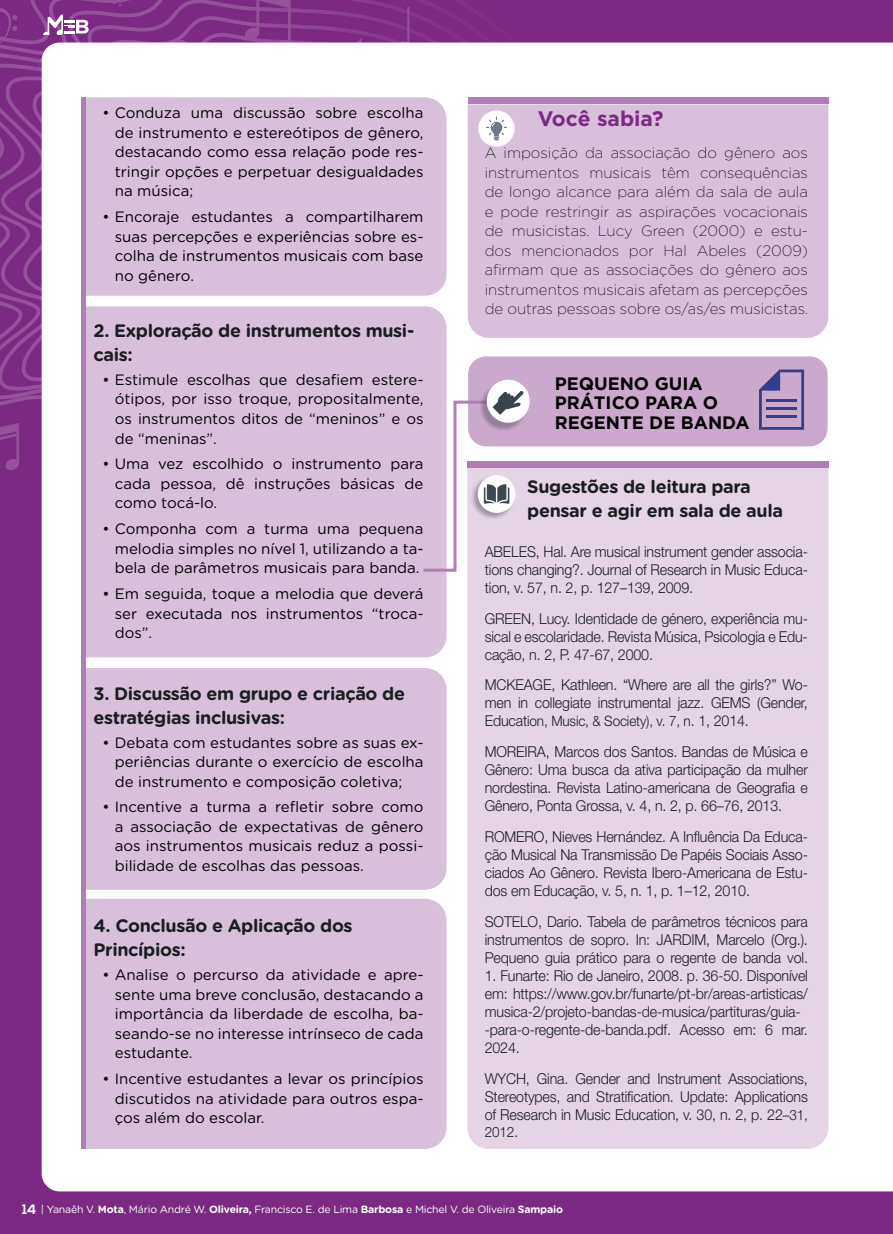
<style>
.page{position:relative;width:893px;height:1234px;background:#fff}
.page>*{position:absolute;margin:0;border:0;box-sizing:border-box;transform-origin:0 0}
.t1{font:700 21px "Gotham";color:#7c2983}
.t2{font:700 18px/24px "Gotham Rounded";letter-spacing:-.02em;color:#1a1e21}
.t3{font:700 18px/19.5px "Gotham";color:#000}
.t4{font:300 15px/18px "Helvetica Neue LT Std";letter-spacing:-.01em;color:#1a1e21;text-align:justify;scale:.95 1}
.t5{font:15px/19.5px "Gotham Rounded";color:#000;text-align:justify}
.t6{font:200 15px/19.5px "Gotham";color:#000;text-align:justify}
.t7{font:300 14.25px "Helvetica Neue LT Std";letter-spacing:-.01em;color:#1a1e21;scale:.95 1}
.t8{font:10.5px "Gotham Rounded";letter-spacing:-.02em;color:#fff}
.s1{font-size:15px}
.s2{font-size:14.25px}
.s3{font-family:"Nexa";font-weight:700;font-size:13.5px}
.s4{font-weight:700}
</style>
<div class="page">
<div style="left:0;top:0;width:893px;height:1233px;background:#7c2983"></div>
<svg style="left:0;top:0;width:521px;height:536px"></svg>
<svg style="left:113px;top:0;width:9px;height:7px"></svg>
<svg style="left:244px;top:0;width:47px;height:43px"></svg>
<svg style="left:0;top:422px;width:19px;height:55px"></svg>
<svg style="left:171px;top:40px;width:17px;height:3px"></svg>
<svg style="left:394px;top:7px;width:16px;height:36px"></svg>
<svg style="left:349px;top:38px;width:13px;height:5px"></svg>
<svg style="left:39px;top:58px;width:3px;height:12px"></svg>
<svg style="left:0;top:8px;width:17px;height:39px"></svg>
<div style="left:42px;top:43px;width:850px;height:1148px;background:#fff"></div>
<svg style="left:892px;top:43px;width:1px;height:1148px"></svg>
<div style="left:468px;top:356px;width:360px;height:90px;background:#cba9cd;border-radius:18px"></div>
<div style="left:467px;top:467px;width:361px;height:681px;background:#e5d4e6"></div>
<div style="left:467px;top:461px;width:361px;height:6px;background:#b07eb5"></div>
<div style="left:468px;top:104px;width:360px;height:234px;background:#d8bfda"></div>
<div style="left:468px;top:97px;width:360px;height:7px;background:#b07eb5"></div>
<div style="left:86px;top:97px;width:360px;height:199px;background:#d8bfda"></div>
<div style="left:86px;top:306px;width:360px;height:351px;background:#d8bfda"></div>
<div style="left:86px;top:668px;width:360px;height:221px;background:#d8bfda"></div>
<div style="left:86px;top:898px;width:360px;height:250px;background:#d8bfda"></div>
<hr style="left:82px;top:97px;width:4px;height:1051px;background:#b07eb5">
<div style="left:478px;top:110px;width:37px;height:37px;background:#fff;border-radius:50%"></div>
<svg style="left:486px;top:116px;width:21px;height:24px"></svg>
<div style="left:487px;top:379px;width:43px;height:43px;background:#fff;border-radius:50%"></div>
<svg style="left:420px;top:390px;width:104px;height:183px;background:#dbcbdd"></svg>
<svg style="left:759px;top:369px;width:45px;height:60px"></svg>
<hr style="left:766px;top:399px;width:30px;height:2px;background:#363d8c">
<hr style="left:766px;top:407px;width:30px;height:2px;background:#363d8c">
<hr style="left:766px;top:415px;width:30px;height:3px;background:#363d8c">
<svg style="left:43px;top:14px;width:46px;height:21px"></svg>
<p class="t5" style="left:115px;top:103px;width:310px;text-indent:-12px">• Conduza uma discussão sobre escolha de instrumento e estereótipos de gênero, destacando como essa relação pode res&shy;tringir opções e perpetuar desigualdades na música;</p>
<p class="t5" style="left:115px;top:206px;width:310px;text-indent:-12px">• Encoraje estudantes a compartilharem suas percepções e experiências sobre es&shy;colha de instrumentos musicais com base no gênero.</p>
<p class="t2" style="left:94px;top:318px;width:322px">2. Exploração de instrumentos musi&shy;cais:</p>
<p class="t5" style="left:115px;top:369px;width:310px;text-indent:-12px">• Estimule escolhas que desafiem estere&shy;ótipos, por isso troque, propositalmente, os instrumentos ditos de “meninos” e os de “meninas”.</p>
<p class="t5" style="left:115px;top:453px;width:310px;text-indent:-12px">• Uma vez escolhido o instrumento para cada pessoa, dê instruções básicas de como tocá-lo.</p>
<p class="t5" style="left:115px;top:518px;width:310px;text-indent:-12px">• Componha com a turma uma pequena melodia simples no nível 1, utilizando a ta&shy;bela de parâmetros musicais para banda.</p>
<p class="t5" style="left:115px;top:583px;width:310px;text-indent:-12px">• Em seguida, toque a melodia que deverá ser executada nos instrumentos “troca&shy;dos”.</p>
<p class="t2" style="left:94px;top:680px;width:313px">3. Discussão em grupo e criação de estratégias inclusivas:</p>
<p class="t5" style="left:115px;top:731px;width:310px;text-indent:-12px">• Debata com estudantes sobre as suas ex&shy;periências durante o exercício de escolha de instrumento e composição coletiva;</p>
<p class="t5" style="left:115px;top:796px;width:310px;text-indent:-12px">• Incentive a turma a refletir sobre como a associação de expectativas de gênero aos instrumentos musicais reduz a possi&shy;bilidade de escolhas das pessoas.</p>
<p class="t2" style="left:94px;top:913px;width:261px">4. Conclusão e Aplicação dos<br>Princípios:</p>
<p class="t5" style="left:115px;top:964px;width:310px;text-indent:-12px">• Analise o percurso da atividade e apre&shy;sente uma breve conclusão, destacando a importância da liberdade de escolha, ba&shy;seando-se no interesse intrínseco de cada estudante.</p>
<p class="t5" style="left:115px;top:1068px;width:310px;text-indent:-12px">• Incentive estudantes a levar os princípios discutidos na atividade para outros espa&shy;ços além do escolar.</p>
<h1 class="t1" style="left:538px;top:106px;width:127px">Você sabia?</h1>
<p class="t6" style="left:485px;top:143px;width:325px">A imposição da associação do gênero aos instrumentos musicais têm consequências de longo alcance para além da sala de aula e pode restringir as aspirações vocacionais de musicistas. Lucy Green (2000) e estu&shy;dos mencionados por Hal Abeles (2009) afirmam que as associações do gênero aos instrumentos musicais afetam as percepções de outras pessoas sobre os/as/es musicistas.</p>
<p class="t3" style="left:555px;top:373px;width:196px">PEQUENO GUIA<br>PRÁTICO PARA O<br>REGENTE DE BANDA</p>
<p class="t2" style="left:527px;top:473px;width:257px">Sugestões de leitura para pensar e agir em sala de aula</p>
<p class="t4" style="left:485px;top:542px;width:342px">ABELES, Hal. Are musical instrument gender associa&shy;tions changing?. Journal of Research in Music Educa&shy;tion, v. 57, n. 2, p. 127–139, 2009.</p>
<p class="t4" style="left:485px;top:608px;width:342px">GREEN, Lucy. Identidade de género, experiência mu&shy;sical e escolaridade. Revista Música, Psicologia e Edu&shy;cação, n. 2, P. 47-67, 2000.</p>
<p class="t4" style="left:485px;top:675px;width:342px">MCKEAGE, Kathleen. “Where are all the girls?” Wo&shy;men in collegiate instrumental jazz. GEMS (Gender,</p>
<p class="t7" style="left:485px;top:712px;width:280px"><span class="s1">Educat</span>ion, Music, &amp; Society), v. 7, n<span class="s1">. 1, 2014.</span></p>
<p class="t4" style="left:485px;top:742px;width:342px">MOREIRA, Marcos dos Santos. Bandas de Música e Gênero: Uma busca da ativa participação da mulher nordestina. Revista Latino-americana de Geografia e Gênero, Ponta Grossa, v. 4, n. 2, p. 66–76, 2013.</p>
<p class="t4" style="left:485px;top:827px;width:342px">ROMERO, Nieves Hernández. A Influência Da Educa&shy;ção Musical Na Transmissão De Papéis Sociais Asso&shy;ciados Ao Gênero. Revista Ibero-Americana de Estu&shy;dos em Educação, v. 5, n. 1, p. 1–12, 2010.</p>
<p class="t4" style="left:485px;top:911px;width:342px">SOTELO, Dario. Tabela de parâmetros técnicos para instrumentos de sopro. In: JARDIM, Marcelo (Org.).<br>Pequeno guia prático para o regente de banda vol.</p>
<p class="t4" style="left:485px;top:965px;width:342px;text-align:left">1. Funarte: Rio de Janeiro, 2008. p. 36-50. Disponível em: https://www.gov.br/funarte/pt-br/areas-artisticas/ musica-2/projeto-bandas-de-musica/partituras/guia--para-o-regente-de-banda.pdf. Acesso em: 6 mar.<br>2024.</p>
<p class="t4" style="left:485px;top:1068px;width:342px">WYCH, Gina. Gender and Instrument Associations, Stereotypes, and Stratification. Update: Applications of Research in Music Education, v. 30, n. 2, p. 22<span class="s2">–31,</span></p>
<p class="t7" style="left:485px;top:1122px;width:37px">2012.</p>
<p class="t8" style="left:22px;top:1201px;width:542px"><span class="s3">14</span> | Yanaêh V. <span class="s4">Mota</span>, Mário André W. <span class="s4">Oliveira,</span> Francisco E. de Lima <span class="s4">Barbosa</span> e Michel V. de Oliveira <span class="s4">Sampaio</span></p>
</div>
